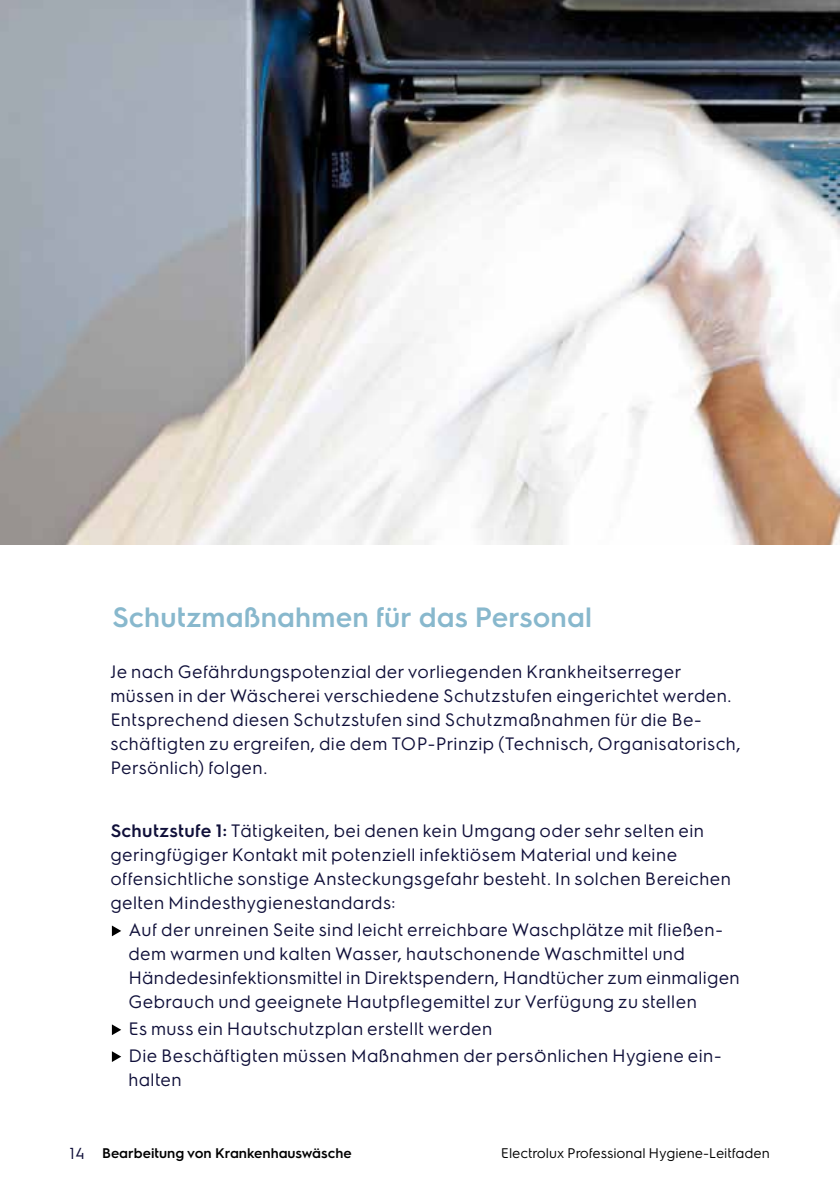
<style>
.page{position:relative;width:840px;height:1191px;background:#fff}
.page>*{position:absolute;margin:0;border:0;box-sizing:border-box;transform-origin:0 0}
.t1{font:600 28px "Electrolux Sans";letter-spacing:.005em;color:#88b8cd}
.t2{font:18px/24px "Electrolux Sans";letter-spacing:.02em;color:#10103a}
.t3{font:16px "Electrolux Sans";color:#10103a}
.t4{font:14px "Electrolux Sans";color:#000}
.t5{font:600 14px "Electrolux Sans";color:#000}
.s1{font-weight:600}
</style>
<div class="page">
<img style="left:0;top:0;width:839px;height:544px">
<svg style="left:112px;top:925px;width:9px;height:11px"></svg>
<svg style="left:112px;top:1024px;width:9px;height:11px"></svg>
<svg style="left:112px;top:1051px;width:9px;height:11px"></svg>
<h1 class="t1" style="left:112px;top:597px;width:481px">Schutzmaßnahmen für das Personal</h1>
<p class="t2" style="left:111px;top:658px;width:631px">Je nach Gefährdungspotenzial der vorliegenden Krankheitserreger müssen in der Wäscherei verschiedene Schutzstufen eingerichtet werden.<br>Entsprechend diesen Schutzstufen sind Schutzmaßnahmen für die Be&shy;schäftigten zu ergreifen, die dem TOP-Prinzip (Technisch, Organisatorisch, Persönlich) folgen.</p>
<p class="t2" style="left:111px;top:818px;width:622px"><span class="s1">Schutzstufe 1:</span> Tätigkeiten, bei denen kein Umgang oder sehr selten ein geringfügiger Kontakt mit potenziell infektiösem Material und keine offensichtliche sonstige Ansteckungsgefahr besteht. In solchen Bereichen gelten Mindesthygienestandards:</p>
<p class="t2" style="left:129px;top:916px;width:612px">Auf der unreinen Seite sind leicht erreichbare Waschplätze mit fließen&shy;dem warmen und kalten Wasser, hautschonende Waschmittel und Händedesinfektionsmittel in Direktspendern, Handtücher zum einmaligen Gebrauch und geeignete Hautpflegemittel zur Verfügung zu stellen</p>
<p class="t2" style="left:129px;top:1014px;width:594px;line-height:26.8px">Es muss ein Hautschutzplan erstellt werden<br>Die Beschäftigten müssen Maßnahmen der persÖnlichen Hygiene ein-</p>
<p class="t2" style="left:129px;top:1066px;width:55px">halten</p>
<p class="t3" style="left:70px;top:1141px;width:17px">14</p>
<p class="t4" style="left:501px;top:1143px;width:270px">Electrolux Professional Hygiene-Leitfaden</p>
<p class="t5" style="left:102px;top:1143px;width:251px">Bearbeitung von Krankenhauswäsche</p>
</div>
